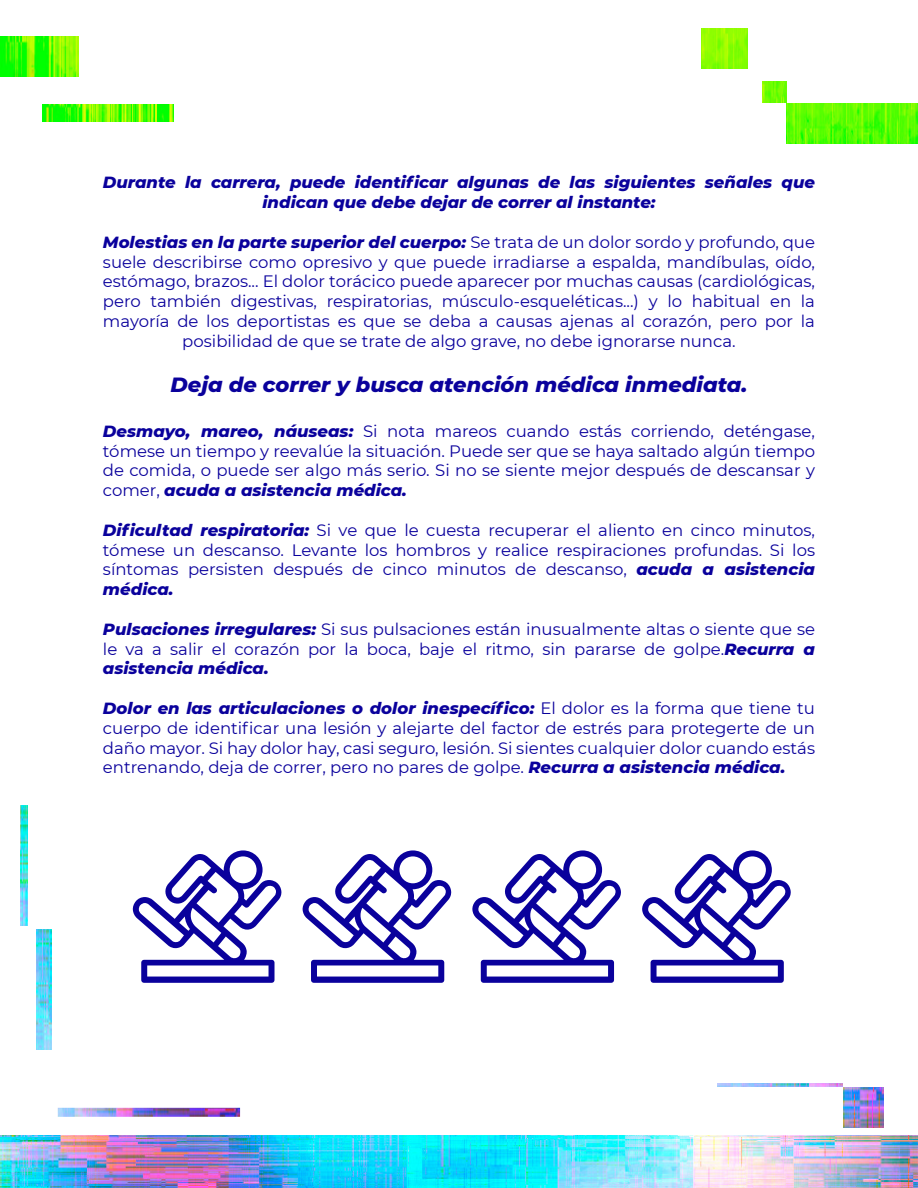
<style>
.page{position:relative;width:918px;height:1188px;background:#fff}
.page>*{position:absolute;margin:0;border:0;box-sizing:border-box;transform-origin:0 0}
.t1{font:italic 800 21px "Montserrat";color:#0a019c}
.t2{font:16.5px/19.8px "Montserrat";color:#0a019c;text-align:justify}
.t3{font:italic 800 16.5px/19.8px "Montserrat";color:#0a019c;text-align:center}
.s1{font-weight:800;font-style:italic}
</style>
<div class="page">
<img style="left:0;top:28px;width:918px;height:1160px">
<svg style="left:133px;top:850px;width:149px;height:133px"></svg>
<svg style="left:302px;top:850px;width:149px;height:133px"></svg>
<svg style="left:472px;top:850px;width:149px;height:133px"></svg>
<svg style="left:642px;top:850px;width:149px;height:133px"></svg>
<p class="t3" style="left:103px;top:172px;width:714px">Durante la carrera, puede identificar algunas de las siguientes señales que indican que debe dejar de correr al instante:</p>
<p class="t2" style="left:103px;top:231px;width:714px;text-align:center"><span class="s1">Molestias en la parte superior del cuerpo:</span> Se trata de un dolor sordo y profundo, que suele describirse como opresivo y que puede irradiarse a espalda, mandíbulas, oído, estómago, brazos... El dolor torácico puede aparecer por muchas causas (cardiológicas, pero también digestivas, respiratorias, músculo-esqueléticas...) y lo habitual en la mayoría de los deportistas es que se deba a causas ajenas al corazón, pero por la posibilidad de que se trate de algo grave, no debe ignorarse nunca.</p>
<p class="t1" style="left:171px;top:369px;width:578px">Deja de correr y busca atención médica inmediata.</p>
<p class="t2" style="left:103px;top:420px;width:714px"><span class="s1">Desmayo, mareo, náuseas:</span> Si nota mareos cuando estás corriendo, deténgase, tómese un tiempo y reevalúe la situación. Puede ser que se haya saltado algún tiempo de comida, o puede ser algo más serio. Si no se siente mejor después de descansar y comer, <span class="s1">acuda a asistencia médica.</span></p>
<p class="t2" style="left:103px;top:519px;width:714px"><span class="s1">Dificultad respiratoria:</span> Si ve que le cuesta recuperar el aliento en cinco minutos, tómese un descanso. Levante los hombros y realice respiraciones profundas. Si los síntomas persisten después de cinco minutos de descanso, <span class="s1">acuda a asistencia médica.</span></p>
<p class="t2" style="left:103px;top:618px;width:714px"><span class="s1">Pulsaciones irregulares:</span> Si sus pulsaciones están inusualmente altas o siente que se le va a salir el corazón por la boca, baje el ritmo, sin pararse de golpe.<span class="s1">Recurra a asistencia médica.</span></p>
<p class="t2" style="left:103px;top:698px;width:714px"><span class="s1">Dolor en las articulaciones o dolor inespecífico:</span> El dolor es la forma que tiene tu cuerpo de identificar una lesión y alejarte del factor de estrés para protegerte de un daño mayor. Si hay dolor hay, casi seguro, lesión. Si sientes cualquier dolor cuando estás entrenando, deja de correr, pero no pares de golpe. <span class="s1">Recurra a asistencia médica.</span></p>
</div>
